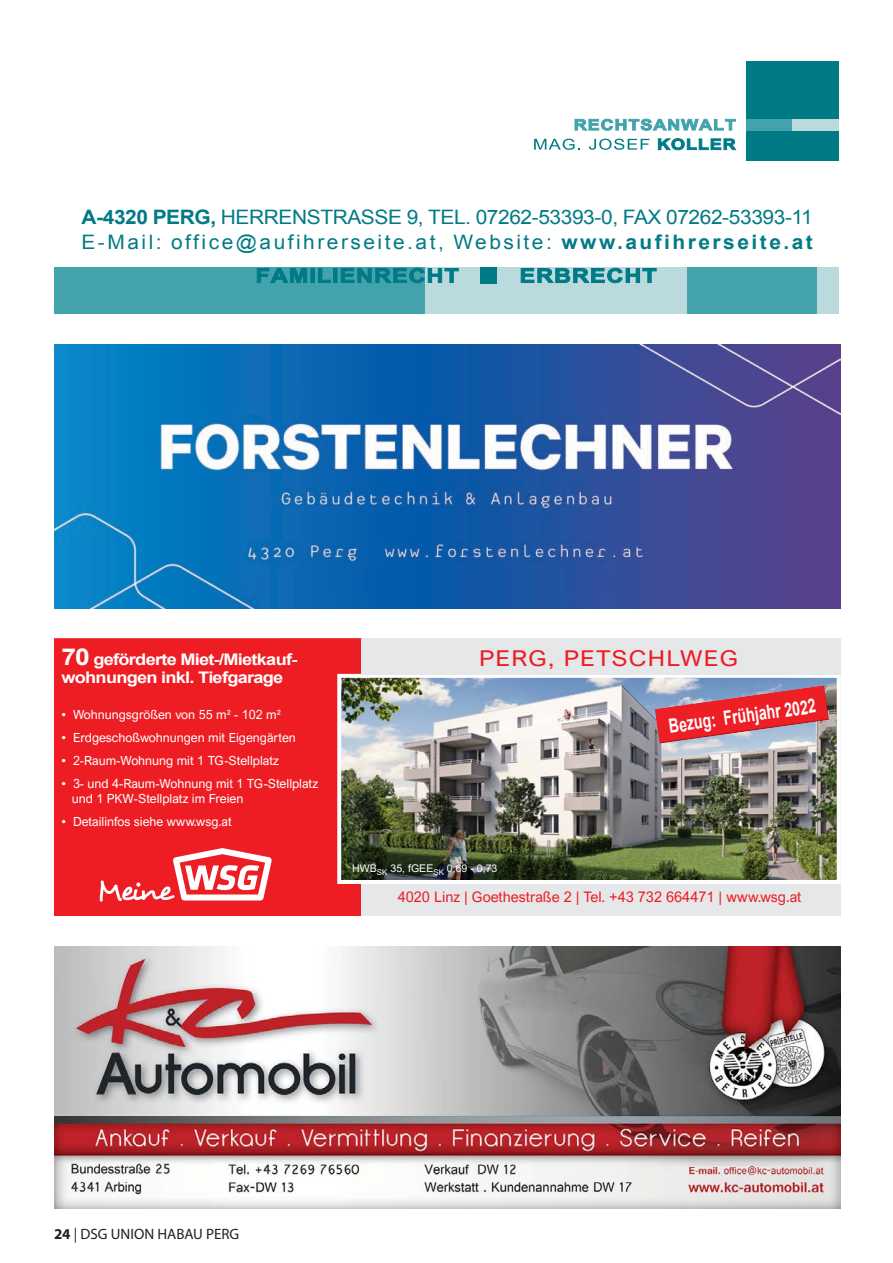
<style>
.page{position:relative;width:893px;height:1263px;background:#fff}
.page>*{position:absolute;margin:0;border:0;box-sizing:border-box;transform-origin:0 0}
.t1{font:21.75px "Arial Nova";letter-spacing:.05em;color:#ee1d23;scale:1.14 1}
.t2{font:19.95px/25.2px "Arial";letter-spacing:-.02em;color:#007b85;scale:1.05 1}
.t3{font:700 19.65px "Arial";color:#fff;scale:.72 1}
.t4{font:700 16.05px "Arial";letter-spacing:-.04em;color:#fff;scale:1.14 1}
.t5{font:15px "Myriad Pro";color:#231f20}
.t6{font:14.55px "Arial Nova";color:#ee1d23}
.t7{font:12.6px/15px "Arial Nova";color:#fff}
.t8{font:10.5px "Arial";color:#fff}
.s1{font-weight:700}
.s2{font-size:23.25px}
</style>
<div class="page">
<img style="left:54px;top:344px;width:787px;height:264px">
<img style="left:54px;top:946px;width:787px;height:263px">
<div style="left:54px;top:639px;width:307px;height:276px;background:#ee1d23"></div>
<div style="left:54px;top:639px;width:307px;height:277px;border:1px solid #ee1d23"></div>
<div style="left:361px;top:877px;width:480px;height:39px;background:#e6e7e9"></div>
<img style="left:342px;top:679px;width:494px;height:200px">
<div style="left:337px;top:674px;width:504px;height:210px;border:4px solid #fff"></div>
<svg style="left:100px;top:848px;width:172px;height:54px"></svg>
<div style="left:361px;top:640px;width:480px;height:35px;background:#e6e7e9"></div>
<svg style="left:654px;top:684px;width:176px;height:60px;background:#c85e6c"></svg>
<div style="left:406px;top:267px;width:433px;height:47px;background:#badade"></div>
<div style="left:54px;top:267px;width:371px;height:47px;background:#43a3ad"></div>
<div style="left:687px;top:267px;width:129px;height:47px;background:#43a3ad"></div>
<svg style="left:256px;top:268px;width:51px;height:15px"></svg>
<hr style="left:311px;top:268px;width:3px;height:14px;background:#007b85">
<div style="left:310px;top:268px;width:5px;height:15px;border:1px solid #007b85"></div>
<svg style="left:318px;top:268px;width:13px;height:15px"></svg>
<div style="left:333px;top:268px;width:4px;height:15px;border:1px solid #007b85"></div>
<svg style="left:340px;top:267px;width:119px;height:17px"></svg>
<svg style="left:520px;top:267px;width:137px;height:17px"></svg>
<div style="left:480px;top:267px;width:17px;height:16px;background:#007b85"></div>
<svg style="left:534px;top:139px;width:46px;height:11px"></svg>
<svg style="left:589px;top:139px;width:60px;height:11px"></svg>
<svg style="left:658px;top:138px;width:79px;height:12px"></svg>
<svg style="left:574px;top:119px;width:162px;height:12px"></svg>
<div style="left:747px;top:61px;width:92px;height:100px;background:#007b85"></div>
<div style="left:747px;top:119px;width:46px;height:11px;background:#43a3ad"></div>
<div style="left:793px;top:119px;width:46px;height:11px;background:#badade"></div>
<p class="t2" style="left:82px;top:204px;width:698px"><span class="s1">A-4320 PERG,</span> HERRENSTRASSE 9, TEL. 07262-53393-0, FAX 07262-53393-11<br>E-Mail: office@aufihrerseite.at, Website: <span class="s1">www.aufihrerseite.at</span></p>
<p class="t4" style="left:61px;top:648px;width:208px"><span class="s2">70</span> geförderte Miet-/Mietkauf-</p>
<h1 class="t1" style="left:479px;top:646px;width:229px">PERG, PETSCHLWEG</h1>
<p class="t4" style="left:61px;top:666px;width:196px">wohnungen inkl. Tiefgarage</p>
<h3 class="t3" style="left:667px;top:712px;width:207px;rotate:-8deg">Bezug: Frühjahr 2022</h3>
<p class="t7" style="left:61px;top:707px;width:221px">• Wohnungsgrößen von 55 m² - 102 m²</p>
<p class="t7" style="left:61px;top:730px;width:236px">• Erdgeschoßwohnungen mit Eigengärten</p>
<p class="t7" style="left:61px;top:753px;width:219px">• 2-Raum-Wohnung mit 1 TG-Stellplatz</p>
<p class="t7" style="left:72px;top:776px;width:248px;text-indent:-10px">• 3- und 4-Raum-Wohnung mit 1 TG-Stellplatz und 1 PKW-Stellplatz im Freien</p>
<p class="t7" style="left:61px;top:814px;width:172px">• Detailinfos siehe www.wsg.at</p>
<p class="t8" style="left:352px;top:861px;width:147px">HWB<sub>SK</sub> 35, fGEE<sub>SK</sub> 0,69 - 0,73</p>
<p class="t5" style="left:54px;top:1224px;width:187px"><span class="s1">24</span> | DSG UNION HABAU PERG</p>
<p class="t6" style="left:398px;top:889px;width:405px">4020 Linz | Goethestraße 2 | Tel. +43 732 664471 | www.wsg.at</p>
</div>
